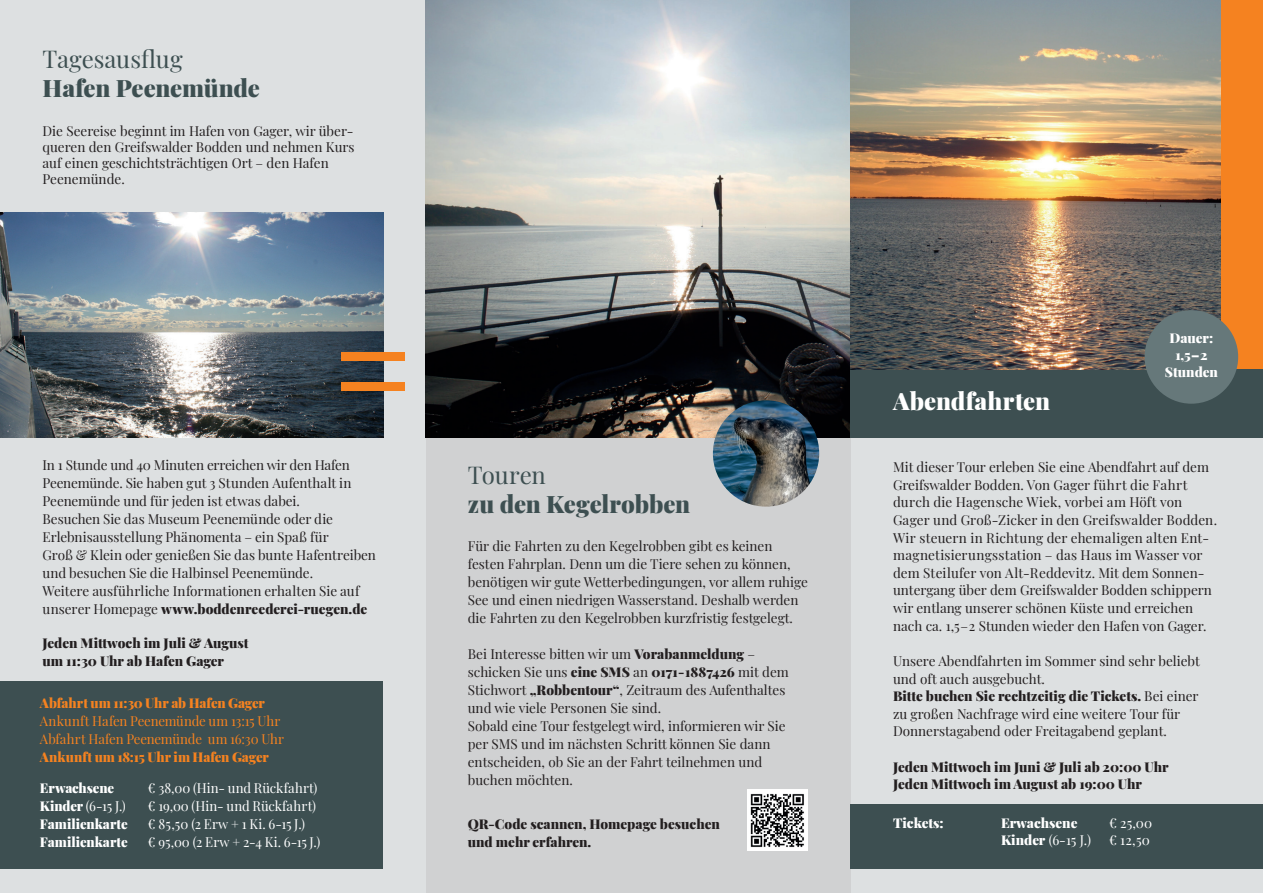
<style>
.page{position:relative;width:1263px;height:893px;background:#fff}
.page>*{position:absolute;margin:0;border:0;box-sizing:border-box;transform-origin:0 0}
.t1{font:900 24px "Playfair Display";letter-spacing:-.01em;color:#3d4f51}
.t2{font:24px "Playfair Display";letter-spacing:-.005em;color:#3d4f51}
.t3{font:900 24px "Playfair Display";color:#fff}
.t4{font:13.5px/18px "Playfair Display";color:#231f20}
.t5{font:900 13.5px/18px "Playfair Display";color:#231f20}
.t6{font:13.5px "Playfair Display";letter-spacing:.005em;color:#fff}
.t7{font:900 13.5px/16.8px "Playfair Display";color:#fff;text-align:center}
.t8{font:13.5px/18px "Playfair Display";letter-spacing:-.01em;color:#f58220}
.t9{font:900 13.5px "Playfair Display";letter-spacing:-.01em;color:#f58220}
.s1{font-weight:900}
</style>
<div class="page">
<div style="left:850px;top:0;width:413px;height:893px;background:#dde0e1"></div>
<div style="left:425px;top:0;width:425px;height:893px;background:#d0d1d2"></div>
<div style="left:0;top:0;width:425px;height:893px;background:#dde0e1"></div>
<img style="left:0;top:212px;width:383px;height:226px">
<div style="left:341px;top:382px;width:64px;height:9px;background:#f58220"></div>
<div style="left:341px;top:353px;width:64px;height:8px;background:#f58220"></div>
<div style="left:0;top:681px;width:383px;height:187px;background:#3d4f51"></div>
<div style="left:1176px;top:0;width:87px;height:370px;background:#f58220"></div>
<img style="left:425px;top:0;width:425px;height:438px">
<div style="left:850px;top:370px;width:413px;height:68px;background:#3d4f51"></div>
<img style="left:850px;top:0;width:370px;height:370px">
<img style="left:747px;top:790px;width:61px;height:60px">
<div style="left:850px;top:804px;width:413px;height:64px;background:#3d4f51"></div>
<div style="left:1144px;top:310px;width:94px;height:94px;background:#66787a;border-radius:50%"></div>
<img style="left:713px;top:400px;width:106px;height:107px;border-radius:53px">
<h1 class="t2" style="left:43px;top:41px;width:142px">Tagesausflug</h1>
<h1 class="t1" style="left:43px;top:69px;width:219px">Hafen Peenemünde</h1>
<p class="t4" style="left:43px;top:122px;width:314px;line-height:16.2px">Die Seereise beginnt im Hafen von Gager, wir über&shy;queren den Greifswalder Bodden und nehmen Kurs auf einen geschichtsträchtigen Ort – den Hafen Peenemünde.</p>
<p class="t4" style="left:43px;top:454px;width:335px">In 1 Stunde und 40 Minuten erreichen wir den Hafen Peenemünde. Sie haben gut 3 Stunden Aufenthalt in Peenemünde und für jeden ist etwas dabei.<br>Besuchen Sie das Museum Peenemünde oder die Erlebnisausstellung Phänomenta – ein Spaß für<br>Groß &amp; Klein oder genießen Sie das bunte Hafentreiben und besuchen Sie die Halbinsel Peenemünde.<br>Weitere ausführliche Informationen erhalten Sie auf unserer Homepage <span class="s1">www.boddenreederei-ruegen.de</span></p>
<p class="t5" style="left:43px;top:633px;width:208px">Jeden Mittwoch im Juli &amp; August um 11:30 Uhr ab Hafen Gager</p>
<p class="t9" style="left:40px;top:692px;width:227px">Abfahrt um 11:30 Uhr ab Hafen Gager</p>
<p class="t8" style="left:40px;top:710px;width:246px">Ankunft Hafen Peenemünde um 13:15 Uhr<br>Abfahrt Hafen Peenemünde um 16:30 Uhr</p>
<p class="t9" style="left:40px;top:746px;width:230px">Ankunft um 18:15 Uhr im Hafen Gager</p>
<p class="t7" style="left:40px;top:779px;width:76px">Erwachsene</p>
<p class="t6" style="left:148px;top:778px;width:171px">€ 38,00 (Hin- und Rückfahrt)</p>
<p class="t6" style="left:40px;top:796px;width:87px"><span class="s1">Kinder</span> (6-15 J.)</p>
<p class="t6" style="left:148px;top:796px;width:170px">€ 19,00 (Hin- und Rückfahrt)</p>
<p class="t7" style="left:40px;top:815px;width:89px">Familienkarte</p>
<p class="t6" style="left:148px;top:814px;width:159px">€ 85,50 (2 Erw + 1 Ki. 6-15 J.)</p>
<p class="t7" style="left:40px;top:833px;width:89px">Familienkarte</p>
<p class="t6" style="left:148px;top:832px;width:174px">€ 95,00 (2 Erw + 2-4 Ki. 6-15 J.)</p>
<h1 class="t2" style="left:468px;top:456px;width:80px">Touren</h1>
<h1 class="t1" style="left:468px;top:485px;width:224px">zu den Kegelrobben</h1>
<p class="t4" style="left:468px;top:535px;width:342px">Für die Fahrten zu den Kegelrobben gibt es keinen festen Fahrplan. Denn um die Tiere sehen zu können, benötigen wir gute Wetterbedingungen, vor allem ruhige See und einen niedrigen Wasserstand. Deshalb werden die Fahrten zu den Kegelrobben kurzfristig festgelegt.</p>
<p class="t4" style="left:468px;top:643px;width:323px">Bei Interesse bitten wir um <span class="s1">Vorabanmeldung</span> – schicken Sie uns <span class="s1">eine SMS</span> an <span class="s1">0171 - 1887426</span> mit dem Stichwort <span class="s1">„Robbentour“</span>, Zeitraum des Aufenthaltes und wie viele Personen Sie sind.<br>Sobald eine Tour festgelegt wird, informieren wir Sie per SMS und im nächsten Schritt können Sie dann entscheiden, ob Sie an der Fahrt teilnehmen und buchen möchten.</p>
<p class="t5" style="left:468px;top:814px;width:254px">QR-Code scannen, Homepage besuchen und mehr erfahren.</p>
<h1 class="t3" style="left:893px;top:382px;width:159px">Abendfahrten</h1>
<p class="t7" style="left:1165px;top:328px;width:55px">Dauer:<br>1,5 – 2<br>Stunden</p>
<p class="t4" style="left:893px;top:457px;width:326px">Mit dieser Tour erleben Sie eine Abendfahrt auf dem Greifswalder Bodden. Von Gager führt die Fahrt durch die Hagensche Wiek, vorbei am Höft von Gager und Groß-Zicker in den Greifswalder Bodden.<br>Wir steuern in Richtung der ehemaligen alten Ent&shy;magnetisierungsstation – das Haus im Wasser vor dem Steilufer von Alt-Reddevitz. Mit dem Sonnen&shy;untergang über dem Greifswalder Bodden schippern wir entlang unserer schönen Küste und erreichen nach ca. 1,5 – 2 Stunden wieder den Hafen von Gager.</p>
<p class="t4" style="left:893px;top:651px;width:308px">Unsere Abendfahrten im Sommer sind sehr beliebt und oft auch ausgebucht.<br><span class="s1">Bitte buchen Sie rechtzeitig die Tickets.</span> Bei einer zu großen Nachfrage wird eine weitere Tour für Donnerstagabend oder Freitagabend geplant.</p>
<p class="t5" style="left:893px;top:757px;width:277px">Jeden Mittwoch im Juni &amp; Juli ab 20:00 Uhr<br>Jeden Mittwoch im August ab 19:00 Uhr</p>
<p class="t7" style="left:893px;top:813px;width:52px">Tickets:</p>
<p class="t7" style="left:1001px;top:813px;width:78px">Erwachsene</p>
<p class="t6" style="left:1109px;top:812px;width:45px">€ 25,00</p>
<p class="t6" style="left:1001px;top:830px;width:92px"><span class="s1">Kinder</span> (6-15 J.)</p>
<p class="t6" style="left:1109px;top:830px;width:43px">€ 12,50</p>
</div>
